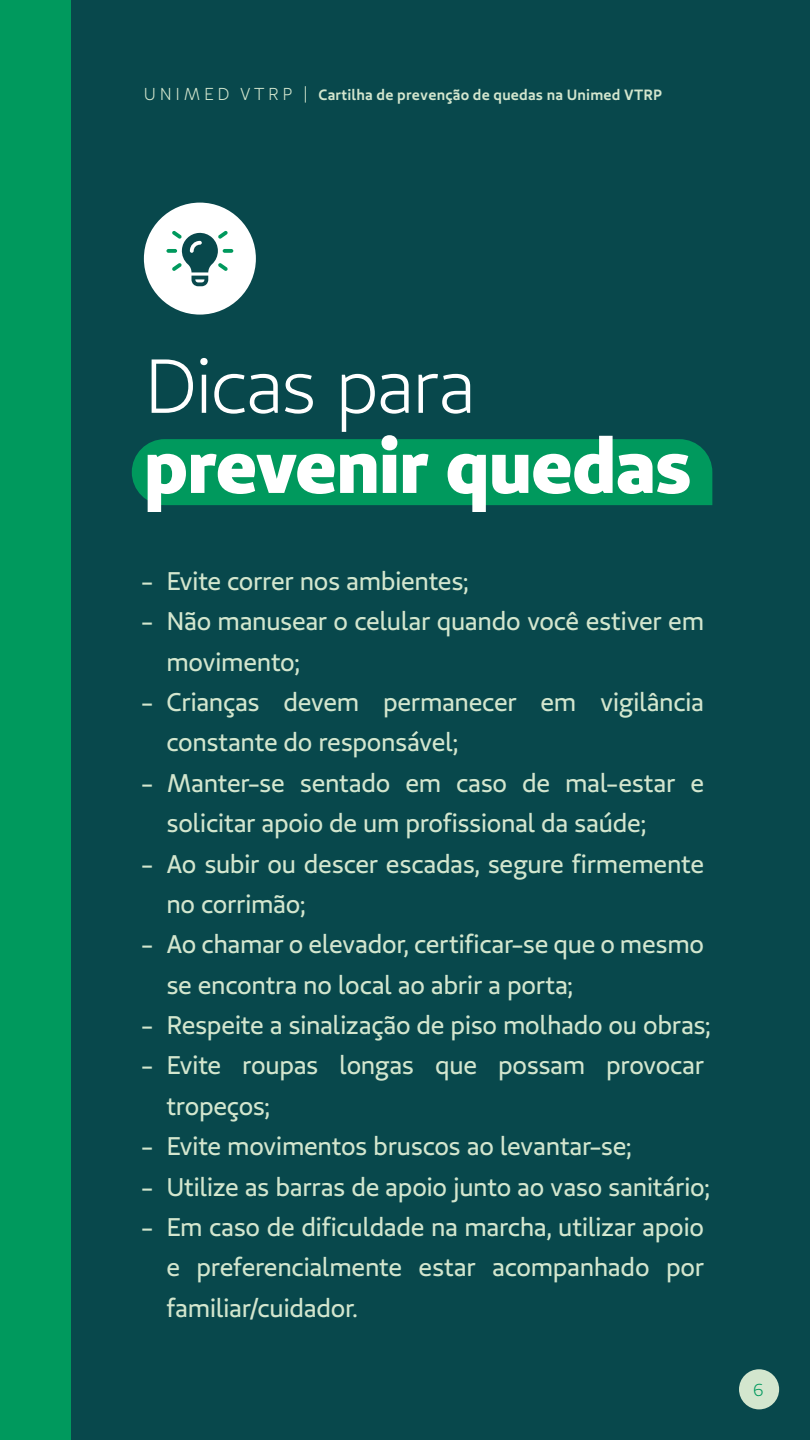
<style>
.page{position:relative;width:810px;height:1440px;background:#08484c}
.page>*{position:absolute;margin:0;border:0;box-sizing:border-box;transform-origin:0 0}
.t1{font:700 76.2px "Unimed Sans 2020 Extra";letter-spacing:-.015em;color:#fff}
.t2{font:76.2px "Unimed Sans 2020 Book";letter-spacing:-.03em;color:#fff}
.t3{font:25.5px/40.3px "Unimed Sans 2020 Regular";letter-spacing:-.015em;color:#d3e6ce}
.t4{font:17.25px "Unimed Sans 2020 Book";color:#00995d}
.t5{font:700 14.85px "Unimed Sans 2020 Semi";letter-spacing:.015em;color:#d3e6ce}
.s1{font-family:"Unimed Sans 2020 Book";font-weight:400;font-size:17.25px}
</style>
<div class="page">
<div style="left:739px;top:1369px;width:40px;height:40px;background:#d3e6ce;border-radius:50%"></div>
<div style="left:132px;top:439px;width:580px;height:66px;background:#00995d"></div>
<div style="left:0;top:0;width:70px;height:1440px;background:#00995d"></div>
<div style="left:144px;top:203px;width:112px;height:112px;background:#fff;border-radius:50%"></div>
<svg style="left:223px;top:249px;width:10px;height:4px"></svg>
<svg style="left:166px;top:249px;width:11px;height:4px"></svg>
<svg style="left:172px;top:231px;width:56px;height:55px"></svg>
<p class="t5" style="left:144px;top:85px;width:520px"><span class="s1">U N I M E D V T R P |</span> Cartilha de prevenção de quedas na Unimed VTRP</p>
<h1 class="t2" style="left:144px;top:339px;width:334px">Dicas para</h1>
<h1 class="t1" style="left:144px;top:415px;width:549px">prevenir quedas</h1>
<p class="t3" style="left:142px;top:560px;width:328px">- Evite correr nos ambientes;</p>
<p class="t3" style="left:166px;top:601px;width:539px;text-indent:-25px">- Não manusear o celular quando você estiver em movimento;</p>
<p class="t3" style="left:166px;top:682px;width:539px;text-indent:-25px">- Crianças devem permanecer em vigilância constante do responsável;</p>
<p class="t3" style="left:166px;top:762px;width:539px;text-indent:-25px">- Manter-se sentado em caso de mal-estar e solicitar apoio de um profissional da saúde;</p>
<p class="t3" style="left:166px;top:843px;width:539px;text-indent:-25px">- Ao subir ou descer escadas, segure firmemente no corrimão;</p>
<p class="t3" style="left:166px;top:924px;width:539px;text-indent:-25px">- Ao chamar o elevador, certificar-se que o mesmo se encontra no local ao abrir a porta;</p>
<p class="t3" style="left:142px;top:1005px;width:571px">- Respeite a sinalização de piso molhado ou obras;</p>
<p class="t3" style="left:166px;top:1045px;width:539px;text-indent:-25px">- Evite roupas longas que possam provocar tropeços;</p>
<p class="t3" style="left:142px;top:1126px;width:491px">- Evite movimentos bruscos ao levantar-se;</p>
<p class="t3" style="left:142px;top:1166px;width:570px">- Utilize as barras de apoio junto ao vaso sanitário;</p>
<p class="t3" style="left:166px;top:1207px;width:539px;text-align:justify;text-indent:-25px">- Em caso de dificuldade na marcha, utilizar apoio e preferencialmente estar acompanhado por familiar/cuidador.</p>
<p class="t4" style="left:753px;top:1379px;width:12px">6</p>
</div>
